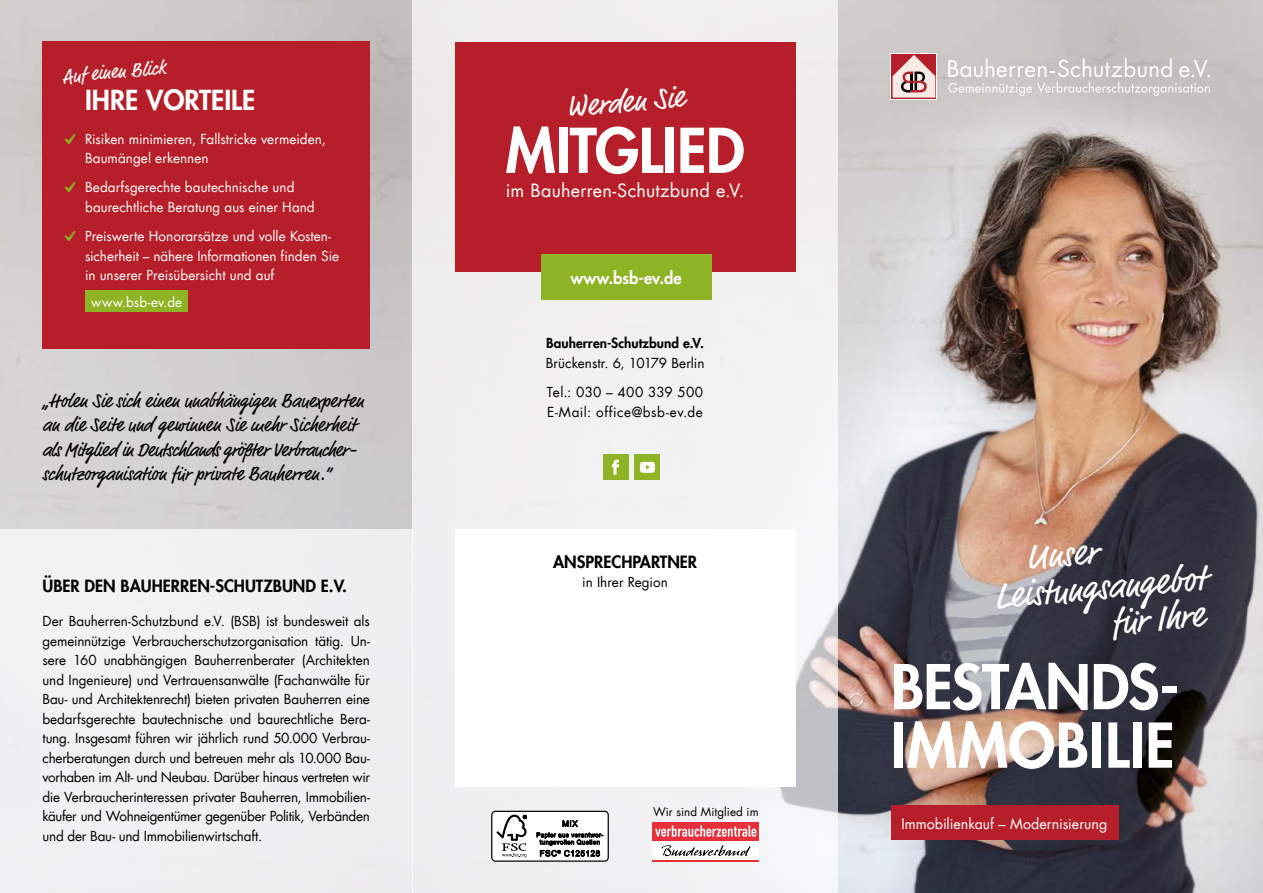
<style>
.page{position:relative;width:1263px;height:893px;background:#fff}
.page>*{position:absolute;margin:0;border:0;box-sizing:border-box;transform-origin:0 0}
.t1{font:800 60px/58.5px "Futura LT";letter-spacing:-.005em;color:#fff}
.t2{font:36px "Market Pro";color:#fff}
.t3{font:30px "Market Pro";color:#fff}
.t4{font:800 27px "Futura LT";color:#fff}
.t5{font:19.5px/24.3px "Market Pro";letter-spacing:-.005em;color:#000}
.t6{font:19.5px "Market Pro";color:#fff}
.t7{font:18px "Futura LT";letter-spacing:.015em;color:#fff}
.t8{font:800 16.5px "Futura LT";color:#000}
.t9{font:800 16.5px "Futura LT";color:#fff}
.t10{font:14.25px "Futura LT";color:#fff}
.t11{font:13.5px/19.5px "Futura LT";letter-spacing:-.01em;color:#000}
.t12{font:13.5px/19.5px "Futura LT";color:#fff}
.t13{font:800 13.5px "Futura LT";letter-spacing:.005em;color:#000}
.t14{font:13.5px "Futura LT";letter-spacing:.035em;color:#000}
.t15{font:11.7px "Futura LT";letter-spacing:.005em;color:#000}
.s1{color:#8eb325}
</style>
<div class="page">
<img style="left:0;top:0;width:1263px;height:893px">
<div style="left:412px;top:0;width:426px;height:893px;background:#f1f0f1"></div>
<div style="left:0;top:529px;width:412px;height:364px;background:#f0f0f1"></div>
<div style="left:43px;top:41px;width:327px;height:307px;background:#b61f29"></div>
<div style="left:455px;top:43px;width:340px;height:229px;background:#b61f29"></div>
<div style="left:603px;top:455px;width:25px;height:25px;background:#8eb325"></div>
<svg style="left:612px;top:460px;width:7px;height:15px"></svg>
<div style="left:635px;top:455px;width:25px;height:25px;background:#8eb325"></div>
<svg style="left:640px;top:462px;width:15px;height:11px"></svg>
<div style="left:541px;top:255px;width:170px;height:45px;background:#8eb325"></div>
<div style="left:891px;top:806px;width:227px;height:34px;background:#b61f29"></div>
<svg style="left:891px;top:53px;width:46px;height:46px"></svg>
<svg style="left:892px;top:54px;width:44px;height:45px"></svg>
<svg style="left:892px;top:55px;width:43px;height:43px;background:#cc9293"></svg>
<svg style="left:948px;top:58px;width:262px;height:38px;background:#d0ccca"></svg>
<div style="left:455px;top:529px;width:340px;height:258px;background:#fff"></div>
<div style="left:86px;top:290px;width:102px;height:22px;background:#8eb325"></div>
<div style="left:491px;top:811px;width:117px;height:50px;background:#fff;border-radius:4px"></div>
<div style="left:491px;top:811px;width:118px;height:51px;border:1px solid #000;border-radius:4px"></div>
<svg style="left:496px;top:815px;width:31px;height:42px"></svg>
<svg style="left:536px;top:820px;width:67px;height:37px"></svg>
<div style="left:653px;top:822px;width:106px;height:19px;background:#e7303b"></div>
<svg style="left:655px;top:825px;width:101px;height:12px"></svg>
<div style="left:653px;top:841px;width:106px;height:19px;background:#fff"></div>
<hr style="left:653px;top:860px;width:106px;height:2px;background:#e7303b">
<svg style="left:661px;top:845px;width:89px;height:11px"></svg>
<h3 class="t6" style="left:61px;top:63px;width:105px;rotate:-5deg">Auf einen Blick</h3>
<h3 class="t4" style="left:85px;top:82px;width:172px">IHRE VORTEILE</h3>
<p class="t12" style="left:85px;top:129px;width:242px;text-indent:-21px"><span class="s1">✔</span> Risiken minimieren, Fallstricke vermeiden,<br>Baumängel erkennen</p>
<p class="t12" style="left:85px;top:178px;width:231px;text-indent:-21px"><span class="s1">✔</span> Bedarfsgerechte bautechnische und baurechtliche Beratung aus einer Hand</p>
<p class="t12" style="left:85px;top:227px;width:256px;text-indent:-21px"><span class="s1">✔</span> Preiswerte Honorarsätze und volle Kosten&shy;sicherheit – nähere Informationen finden Sie in unserer Preisübersicht und auf</p>
<p class="t12" style="left:91px;top:292px;width:93px">www.bsb-ev.de</p>
<h3 class="t5" style="left:43px;top:389px;width:323px">„Holen Sie sich einen unabhängigen Bauexperten an die Seite und gewinnen Sie mehr Sicherheit als Mitglied in Deutschlands größter Verbraucher&shy;schutzorganisation für private Bauherren.“</h3>
<p class="t8" style="left:43px;top:575px;width:306px">ÜBER DEN BAUHERREN-SCHUTZBUND E.V.</p>
<p class="t11" style="left:43px;top:612px;width:329px;text-align:justify">Der Bauherren-Schutzbund e.V. (BSB) ist bundesweit als gemeinnützige Verbraucherschutzorganisation tätig. Un&shy;sere 160 unabhängigen Bauherrenberater (Architekten und Ingenieure) und Vertrauensanwälte (Fachanwälte für Bau- und Architektenrecht) bieten privaten Bauherren eine bedarfsgerechte bautechnische und baurechtliche Bera&shy;tung. Insgesamt führen wir jährlich rund 50.000 Verbrau&shy;cherberatungen durch und betreuen mehr als 10.000 Bau&shy;vorhaben im Alt- und Neubau. Darüber hinaus vertreten wir die Verbraucherinteressen privater Bauherren, Immobilien&shy;käufer und Wohneigentümer gegenüber Politik, Verbänden und der Bau- und Immobilienwirtschaft.</p>
<h3 class="t3" style="left:564px;top:87px;width:120px;rotate:-5deg">Werden Sie</h3>
<h1 class="t1" style="left:505px;top:120px;width:241px">MITGLIED</h1>
<h3 class="t7" style="left:506px;top:179px;width:240px">im Bauherren-Schutzbund e.V.</h3>
<p class="t9" style="left:571px;top:267px;width:113px">www.bsb-ev.de</p>
<p class="t13" style="left:546px;top:334px;width:159px">Bauherren-Schutzbund e.V.</p>
<p class="t11" style="left:546px;top:348px;width:160px;line-height:29.2px">Brückenstr. 6, 10179 Berlin<br>Tel.: 030 – 400 339 500</p>
<p class="t14" style="left:547px;top:403px;width:157px">E-Mail: office@bsb-ev.de</p>
<p class="t8" style="left:553px;top:551px;width:146px">ANSPRECHPARTNER</p>
<p class="t11" style="left:582px;top:573px;width:87px">in Ihrer Region</p>
<p class="t15" style="left:653px;top:804px;width:107px">Wir sind Mitglied im</p>
<h2 class="t2" style="left:1024px;top:533px;width:73px;rotate:-5deg">Unser</h2>
<h2 class="t2" style="left:991px;top:572px;width:214px;rotate:-5deg">Leistungsangebot</h2>
<h2 class="t2" style="left:1109px;top:598px;width:94px;rotate:-5deg">für Ihre</h2>
<h1 class="t1" style="left:891px;top:657px;width:290px">BESTANDS-<br>IMMOBILIE</h1>
<p class="t10" style="left:901px;top:814px;width:207px">Immobilienkauf – Modernisierung</p>
</div>
